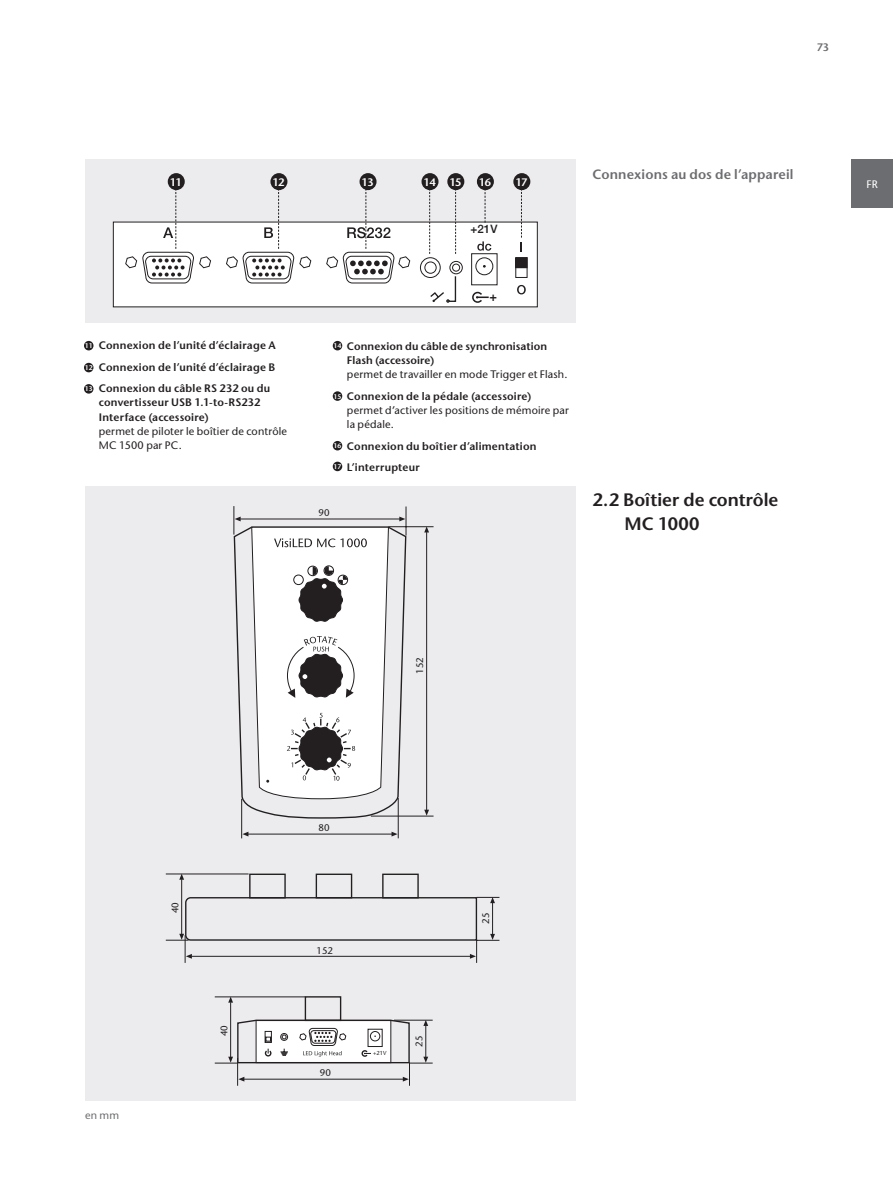
<style>
.page{position:relative;width:893px;height:1191px;background:#fff}
.page>*{position:absolute;margin:0;border:0;box-sizing:border-box;transform-origin:0 0}
.t1{font:600 18px/24px "Stone Sans Std";color:#231f20}
.t2{font:600 13.5px "Stone Sans Std";letter-spacing:.01em;color:#6c6d70}
.t3{font:500 12.75px "Helvetica Neue";color:#231f20}
.t4{font:500 11.55px "Helvetica Neue";color:#231f20}
.t5{font:600 10.8px/21.5px "Stone Sans Std";letter-spacing:.02em;color:#231f20}
.t6{font:500 10.8px/14.2px "Stone Sans Std";letter-spacing:.015em;color:#231f20}
.t7{font:600 10.8px "Stone Sans Std";letter-spacing:-.04em;color:#fff}
.t8{font:500 10.8px "Stone Sans Std";color:#6c6d70}
.t9{font:500 10.8px "Stone Sans Std";color:#fff}
.t10{font:600 10.8px "Stone Sans Std";color:#6c6d70}
.t11{font:9.6px "Stone Sans";color:#231f20}
.t12{font:600 6.75px "Stone Sans Std";color:#fff}
.t13{font:5.7px "Stone Sans";color:#231f20}
</style>
<div class="page">
<div style="left:851px;top:159px;width:42px;height:48px;background:#6c6d70"></div>
<div style="left:85px;top:486px;width:490px;height:614px;background:#ececee"></div>
<hr style="left:371px;top:815px;width:63px;height:1px;background:#231f20">
<hr style="left:388px;top:526px;width:46px;height:1px;background:#231f20">
<hr style="left:426px;top:532px;width:1px;height:278px;background:#231f20">
<svg style="left:424px;top:526px;width:5px;height:6px"></svg>
<svg style="left:424px;top:809px;width:5px;height:6px"></svg>
<hr style="left:241px;top:798px;width:1px;height:40px;background:#231f20">
<hr style="left:398px;top:798px;width:1px;height:40px;background:#231f20">
<svg style="left:166px;top:873px;width:333px;height:212px"></svg>
<svg style="left:234px;top:506px;width:173px;height:330px"></svg>
<div style="left:85px;top:159px;width:490px;height:164px;background:#ececee"></div>
<div style="left:84px;top:341px;width:10px;height:9px;background:#231f20;border-radius:50%"></div>
<div style="left:333px;top:341px;width:9px;height:9px;background:#231f20;border-radius:50%"></div>
<div style="left:84px;top:363px;width:10px;height:9px;background:#231f20;border-radius:50%"></div>
<div style="left:333px;top:391px;width:9px;height:10px;background:#231f20;border-radius:50%"></div>
<div style="left:84px;top:384px;width:10px;height:9px;background:#231f20;border-radius:50%"></div>
<div style="left:333px;top:441px;width:9px;height:9px;background:#231f20;border-radius:50%"></div>
<div style="left:333px;top:462px;width:9px;height:9px;background:#231f20;border-radius:50%"></div>
<div style="left:168px;top:173px;width:17px;height:17px;background:#231f20;border-radius:50%"></div>
<div style="left:270px;top:173px;width:17px;height:17px;background:#231f20;border-radius:50%"></div>
<div style="left:360px;top:173px;width:17px;height:17px;background:#231f20;border-radius:50%"></div>
<div style="left:421px;top:173px;width:17px;height:17px;background:#231f20;border-radius:50%"></div>
<div style="left:447px;top:173px;width:17px;height:17px;background:#231f20;border-radius:50%"></div>
<div style="left:477px;top:173px;width:17px;height:17px;background:#231f20;border-radius:50%"></div>
<div style="left:513px;top:173px;width:17px;height:17px;background:#231f20;border-radius:50%"></div>
<div style="left:113px;top:222px;width:424px;height:85px;background:#fff"></div>
<div style="left:515px;top:257px;width:12px;height:21px;border:1px solid #231f20"></div>
<div style="left:516px;top:258px;width:11px;height:10px;background:#231f20"></div>
<div style="left:515px;top:257px;width:12px;height:11px;border:1px solid #231f20"></div>
<svg style="left:517px;top:285px;width:9px;height:9px"></svg>
<svg style="left:125px;top:188px;width:373px;height:115px"></svg>
<svg style="left:521px;top:190px;width:1px;height:61px"></svg>
<p class="t10" style="left:817px;top:40px;width:14px">73</p>
<p class="t7" style="left:170px;top:176px;width:13px">11</p>
<p class="t7" style="left:272px;top:176px;width:14px">12</p>
<p class="t7" style="left:362px;top:176px;width:14px">13</p>
<p class="t7" style="left:423px;top:176px;width:14px">14</p>
<p class="t7" style="left:449px;top:176px;width:14px">15</p>
<p class="t7" style="left:479px;top:176px;width:14px">16</p>
<p class="t7" style="left:515px;top:176px;width:13px">17</p>
<p class="t4" style="left:471px;top:220px;width:28px">+21V</p>
<p class="t2" style="left:592px;top:166px;width:203px">Connexions au dos de l’appareil</p>
<p class="t3" style="left:489px;top:286px;width:9px">+</p>
<p class="t5" style="left:99px;top:335px;width:178px;text-align:justify">Connexion de l’unité d’éclairage A Connexion de l’unité d’éclairage B Connexion du câble RS 232 ou du</p>
<p class="t5" style="left:99px;top:395px;width:163px;line-height:14.2px">convertisseur USB 1.1-to-RS232<br>Interface (accessoire)</p>
<p class="t6" style="left:99px;top:424px;width:190px">permet de piloter le boîtier de contrôle<br>MC 1500 par PC.</p>
<p class="t5" style="left:347px;top:339px;width:202px;line-height:14.2px">Connexion du câble de synchronisation<br>Flash (accessoire)</p>
<p class="t6" style="left:347px;top:367px;width:222px">permet de travailler en mode Trigger et Flash.</p>
<p class="t5" style="left:347px;top:385px;width:186px">Connexion de la pédale (accessoire)</p>
<p class="t6" style="left:347px;top:403px;width:223px">permet d’activer les positions de mémoire par la pédale.</p>
<p class="t5" style="left:347px;top:435px;width:191px">Connexion du boîtier d’alimentation<br>L’interrupteur</p>
<p class="t12" style="left:85px;top:342px;width:9px">1 11</p>
<p class="t12" style="left:334px;top:342px;width:9px">14</p>
<p class="t12" style="left:85px;top:364px;width:9px">12</p>
<p class="t12" style="left:334px;top:392px;width:9px">15</p>
<p class="t12" style="left:85px;top:385px;width:9px">13</p>
<p class="t12" style="left:333px;top:442px;width:9px">16</p>
<p class="t12" style="left:334px;top:462px;width:9px">17</p>
<p class="t11" style="left:319px;top:506px;width:13px">90</p>
<h1 class="t1" style="left:624px;top:487px;width:155px;text-indent:-32px">2.2 Boîtier de contrôle<br>MC 1000</h1>
<p class="t9" style="left:867px;top:177px;width:13px">FR</p>
<p class="t11" style="left:414px;top:674px;width:18px;rotate:-90deg">152</p>
<p class="t8" style="left:85px;top:1108px;width:36px">en mm</p>
<p class="t11" style="left:169px;top:913px;width:13px;rotate:-90deg">40</p>
<p class="t11" style="left:218px;top:1036px;width:13px;rotate:-90deg">40</p>
<p class="t11" style="left:319px;top:821px;width:13px">80</p>
<p class="t11" style="left:316px;top:945px;width:18px">152</p>
<p class="t11" style="left:320px;top:1067px;width:13px">90</p>
<p class="t13" style="left:373px;top:1050px;width:15px">+21V</p>
<p class="t11" style="left:413px;top:1046px;width:13px;rotate:-90deg">25</p>
<p class="t11" style="left:480px;top:923px;width:13px;rotate:-90deg">25</p>
</div>
